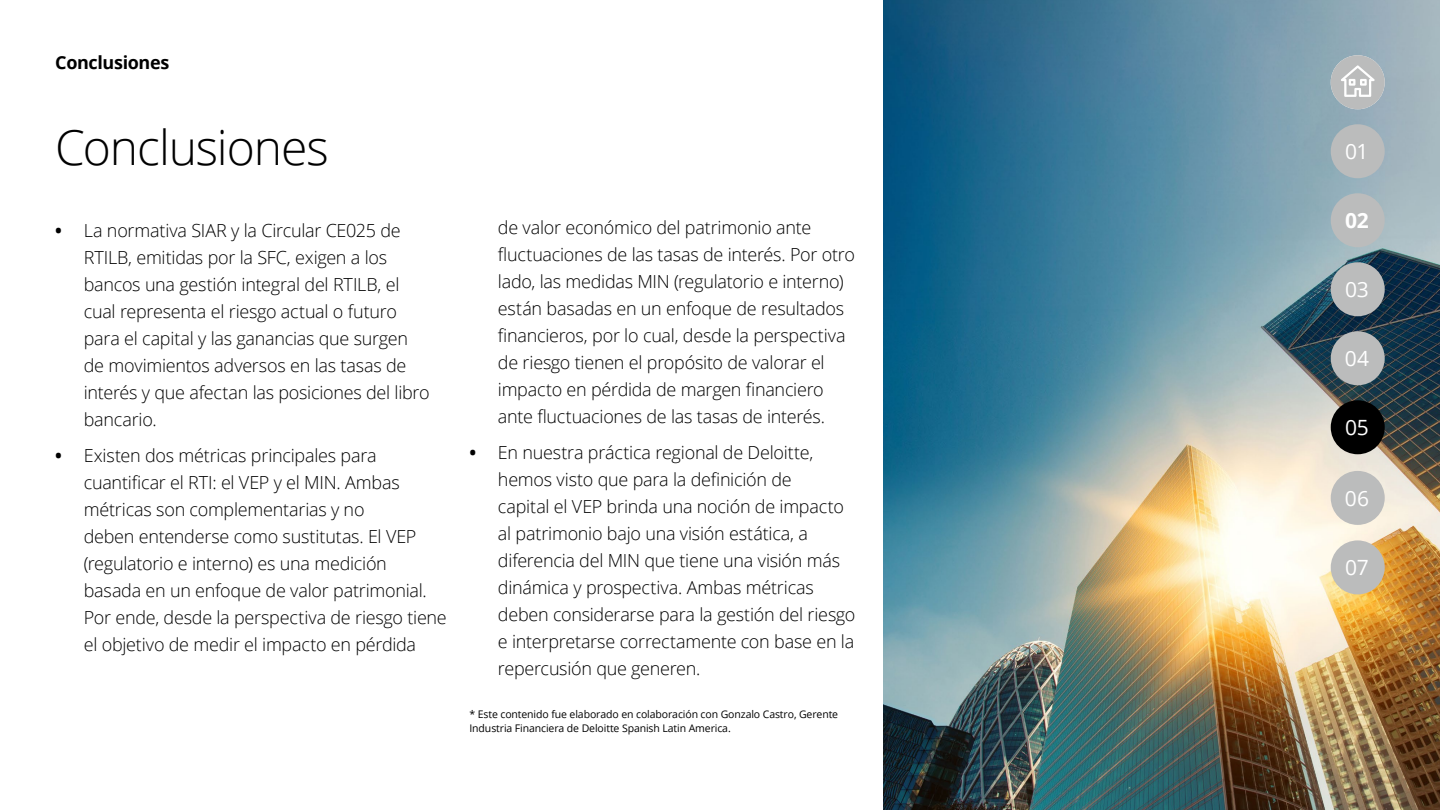
<style>
.page{position:relative;width:1440px;height:810px;background:#fff}
.page>*{position:absolute;margin:0;border:0;box-sizing:border-box;transform-origin:0 0}
.t1{font:300 48px "Open Sans";letter-spacing:-.02em;color:#000}
.t2{font:21px "Open Sans";letter-spacing:-.015em;color:#fff}
.t3{font:700 21px "Open Sans";color:#fff}
.t4{font:300 18px/27px "Open Sans";letter-spacing:-.015em;color:#000}
.t5{font:700 18px "Open Sans";letter-spacing:-.02em;color:#000}
.t6{font:10.5px/14.2px "Open Sans";letter-spacing:-.01em;color:#000}
.s1{font-weight:700}
</style>
<div class="page">
<img style="left:884px;top:0;width:556px;height:810px">
<div style="left:1331px;top:400px;width:54px;height:54px;background:#000;border-radius:50%"></div>
<div style="left:1331px;top:124px;width:54px;height:54px;background:#bbbcbc;border-radius:50%"></div>
<div style="left:1331px;top:331px;width:54px;height:54px;background:#bbbcbc;border-radius:50%"></div>
<div style="left:1331px;top:193px;width:54px;height:54px;background:#bbbcbc;border-radius:50%"></div>
<div style="left:1331px;top:262px;width:54px;height:54px;background:#bbbcbc;border-radius:50%"></div>
<div style="left:1331px;top:471px;width:54px;height:54px;background:#bbbcbc;border-radius:50%"></div>
<div style="left:1331px;top:540px;width:54px;height:54px;background:#bbbcbc;border-radius:50%"></div>
<svg style="left:1331px;top:55px;width:54px;height:54px;background:#bbc0c3"></svg>
<p class="t5" style="left:55px;top:50px;width:116px">Conclusiones</p>
<h1 class="t1" style="left:55px;top:115px;width:275px">Conclusiones</h1>
<p class="t4" style="left:84px;top:216px;width:347px;text-indent:-28px"><span class="s1">•</span> La normativa SIAR y la Circular CE025 de RTILB, emitidas por la SFC, exigen a los bancos una gestión integral del RTILB, el cual representa el riesgo actual o futuro para el capital y las ganancias que surgen de movimientos adversos en las tasas de interés y que afectan las posiciones del libro bancario.</p>
<p class="t4" style="left:84px;top:441px;width:365px;text-indent:-28px"><span class="s1">•</span> Existen dos métricas principales para cuantificar el RTI: el VEP y el MIN. Ambas métricas son complementarias y no<br>deben entenderse como sustitutas. El VEP (regulatorio e interno) es una medición basada en un enfoque de valor patrimonial.<br>Por ende, desde la perspectiva de riesgo tiene el objetivo de medir el impacto en pérdida</p>
<p class="t4" style="left:498px;top:214px;width:358px">de valor económico del patrimonio ante fluctuaciones de las tasas de interés. Por otro lado, las medidas MIN (regulatorio e interno) están basadas en un enfoque de resultados financieros, por lo cual, desde la perspectiva de riesgo tienen el propósito de valorar el impacto en pérdida de margen financiero ante fluctuaciones de las tasas de interés.</p>
<p class="t4" style="left:498px;top:439px;width:359px;text-indent:-28px"><span class="s1">•</span> En nuestra práctica regional de Deloitte, hemos visto que para la definición de<br>capital el VEP brinda una noción de impacto al patrimonio bajo una visión estática, a diferencia del MIN que tiene una visión más dinámica y prospectiva. Ambas métricas deben considerarse para la gestión del riesgo e interpretarse correctamente con base en la repercusión que generen.</p>
<p class="t6" style="left:470px;top:707px;width:370px">* Este contenido fue elaborado en colaboración con Gonzalo Castro, Gerente<br>Industria Financiera de Deloitte Spanish Latin America.</p>
<p class="t2" style="left:1345px;top:137px;width:25px">01</p>
<p class="t3" style="left:1345px;top:206px;width:25px">02</p>
<p class="t2" style="left:1345px;top:275px;width:25px">03</p>
<p class="t2" style="left:1345px;top:344px;width:26px">04</p>
<p class="t2" style="left:1345px;top:413px;width:25px">05</p>
<p class="t2" style="left:1345px;top:484px;width:26px">06</p>
<p class="t2" style="left:1345px;top:553px;width:25px">07</p>
</div>
